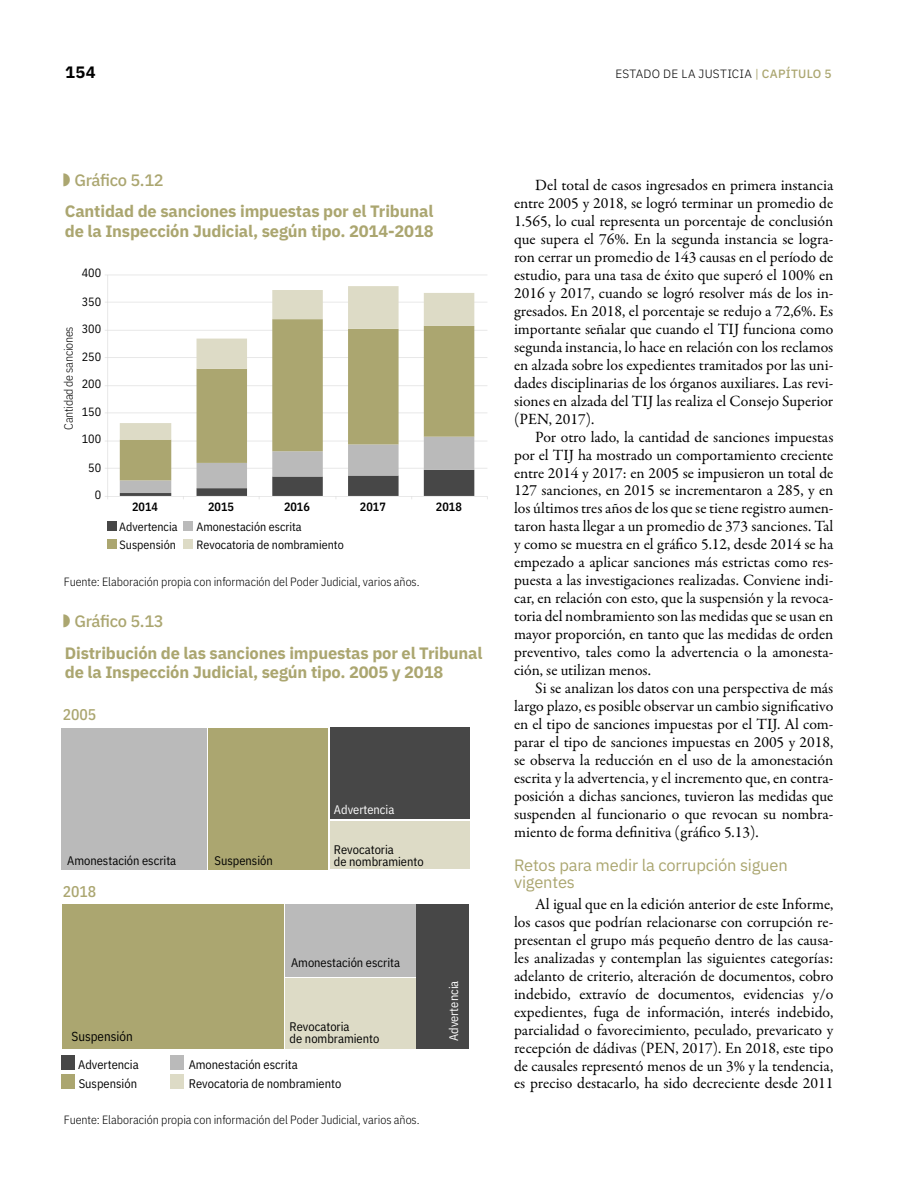
<style>
.page{position:relative;width:918px;height:1188px;background:#fff}
.page>*{position:absolute;margin:0;border:0;box-sizing:border-box;transform-origin:0 0}
.t1{font:700 16.5px/31.5px "IBM Plex Sans";letter-spacing:-.01em;color:#aba670}
.t2{font:16.5px/16.5px "IBM Plex Sans";letter-spacing:-.01em;color:#aba670}
.t3{font:700 16.5px "IBM Plex Sans";color:#000}
.t4{font:15.75px/18px "Garamond Premr Pro";color:#000;text-align:justify}
.t5{font:500 15.6px "IBM Plex Sans Cond";color:#aba670}
.t6{font:13.05px "IBM Plex Sans Cond";color:#000}
.t7{font:12.45px/12.1px "IBM Plex Sans Cond";color:#000}
.t8{font:12.45px "IBM Plex Sans Cond";color:#fff}
.t9{font:300 12px "IBM Plex Sans Cond";color:#000}
.t10{font:12px/18px "IBM Plex Sans Cond";color:#000}
.t11{font:300 12px "IBM Plex Sans";letter-spacing:.015em;color:#000}
.t12{font:600 12px "IBM Plex Sans Cond";color:#000}
.t13{font:300 12px "IBM Plex Sans Cond";letter-spacing:-.02em;color:#000}
.s1{font-weight:400;color:#aba670}
.s2{font-weight:500;color:#aba670}
.s3{font-weight:500}
</style>
<div class="page">
<div style="left:183px;top:540px;width:10px;height:9px;background:#dddbc6"></div>
<div style="left:108px;top:540px;width:9px;height:9px;background:#aba670"></div>
<div style="left:184px;top:522px;width:9px;height:9px;background:#bababa"></div>
<div style="left:108px;top:522px;width:9px;height:9px;background:#474747"></div>
<hr style="left:108px;top:468px;width:379px;height:1px;background:#d1d1d1">
<hr style="left:108px;top:441px;width:379px;height:1px;background:#d1d1d1">
<hr style="left:108px;top:413px;width:379px;height:1px;background:#d1d1d1">
<hr style="left:108px;top:385px;width:379px;height:1px;background:#d1d1d1">
<hr style="left:108px;top:357px;width:379px;height:1px;background:#d1d1d1">
<hr style="left:108px;top:330px;width:379px;height:1px;background:#d1d1d1">
<hr style="left:108px;top:302px;width:379px;height:1px;background:#d1d1d1">
<hr style="left:108px;top:275px;width:379px;height:1px;background:#d1d1d1">
<svg style="left:120px;top:286px;width:354px;height:151px"></svg>
<hr style="left:107px;top:275px;width:1px;height:221px;background:#d1d1d1">
<hr style="left:108px;top:496px;width:379px;height:1px;background:#d1d1d1">
<svg style="left:120px;top:437px;width:354px;height:62px"></svg>
<div style="left:61px;top:728px;width:146px;height:141px;background:#bababa"></div>
<div style="left:208px;top:728px;width:120px;height:141px;background:#aba670"></div>
<div style="left:330px;top:728px;width:139px;height:91px;background:#474747"></div>
<div style="left:330px;top:821px;width:139px;height:48px;background:#dddbc6"></div>
<div style="left:170px;top:1074px;width:13px;height:15px;background:#dddbc6"></div>
<div style="left:61px;top:1074px;width:14px;height:15px;background:#aba670"></div>
<div style="left:170px;top:1055px;width:14px;height:14px;background:#bababa"></div>
<div style="left:61px;top:1055px;width:14px;height:14px;background:#474747"></div>
<div style="left:62px;top:904px;width:222px;height:144px;background:#aba670"></div>
<div style="left:285px;top:904px;width:130px;height:73px;background:#bababa"></div>
<div style="left:417px;top:904px;width:52px;height:144px;background:#474747"></div>
<div style="left:285px;top:978px;width:130px;height:70px;background:#dddbc6"></div>
<p class="t3" style="left:65px;top:59px;width:32px">154</p>
<p class="t11" style="left:615px;top:65px;width:218px">ESTADO DE LA JUSTICIA <span class="s1">|</span> <span class="s2">CAPÍTULO 5</span></p>
<p class="t1" style="left:63px;top:163px;width:372px">◗ <span class="s3">Gráfico 5.12<br></span>Cantidad de sanciones impuestas por el Tribunal</p>
<p class="t1" style="left:65px;top:214px;width:370px">de la Inspección Judicial, según tipo. 2014-2018</p>
<p class="t10" style="left:82px;top:263px;width:21px">400</p>
<p class="t13" style="left:59px;top:430px;width:105px;rotate:-90deg">Cantidad de sanciones</p>
<p class="t10" style="left:82px;top:291px;width:21px">350</p>
<p class="t10" style="left:82px;top:318px;width:21px">300</p>
<p class="t10" style="left:82px;top:347px;width:21px">250</p>
<p class="t10" style="left:82px;top:374px;width:21px">200</p>
<p class="t10" style="left:82px;top:402px;width:21px">150</p>
<p class="t10" style="left:82px;top:429px;width:21px">100</p>
<p class="t10" style="left:88px;top:457px;width:14px">50</p>
<p class="t10" style="left:95px;top:485px;width:8px">0</p>
<p class="t12" style="left:132px;top:497px;width:27px">2014</p>
<p class="t12" style="left:208px;top:497px;width:27px">2015</p>
<p class="t12" style="left:284px;top:497px;width:27px">2016</p>
<p class="t12" style="left:360px;top:497px;width:27px">2017</p>
<p class="t12" style="left:436px;top:497px;width:27px">2018</p>
<p class="t10" style="left:196px;top:517px;width:107px">Amonestación escrita</p>
<p class="t10" style="left:119px;top:517px;width:60px">Advertencia<br>Suspensión</p>
<p class="t10" style="left:197px;top:535px;width:149px">Revocatoria de nombramiento</p>
<p class="t9" style="left:64px;top:573px;width:357px">Fuente: Elaboración propia con información del Poder Judicial, varios años.</p>
<p class="t1" style="left:63px;top:604px;width:421px">◗ <span class="s3">Gráfico 5.13<br></span>Distribución de las sanciones impuestas por el Tribunal</p>
<p class="t1" style="left:65px;top:655px;width:380px">de la Inspección Judicial, según tipo. 2005 y 2018</p>
<p class="t5" style="left:63px;top:702px;width:35px">2005</p>
<p class="t7" style="left:67px;top:853px;width:111px">Amonestación escrita</p>
<p class="t7" style="left:215px;top:853px;width:60px">Suspensión</p>
<p class="t5" style="left:63px;top:879px;width:35px">2018</p>
<p class="t8" style="left:334px;top:800px;width:62px">Advertencia</p>
<p class="t7" style="left:334px;top:843px;width:91px">Revocatoria<br>de nombramiento</p>
<p class="t7" style="left:291px;top:956px;width:111px">Amonestación escrita</p>
<p class="t6" style="left:72px;top:1027px;width:63px">Suspensión</p>
<p class="t7" style="left:290px;top:1019px;width:91px">Revocatoria<br>de nombramiento</p>
<p class="t7" style="left:78px;top:1057px;width:62px">Advertencia</p>
<p class="t7" style="left:189px;top:1057px;width:111px">Amonestación escrita</p>
<p class="t7" style="left:79px;top:1077px;width:60px">Suspensión</p>
<p class="t7" style="left:189px;top:1077px;width:154px">Revocatoria de nombramiento</p>
<p class="t9" style="left:64px;top:1111px;width:357px">Fuente: Elaboración propia con información del Poder Judicial, varios años.</p>
<p class="t8" style="left:444px;top:1041px;width:62px;rotate:-90deg">Advertencia</p>
<p class="t4" style="left:514px;top:176px;width:321px;text-indent:21px">Del total de casos ingresados en primera instancia entre 2005 y 2018, se logró terminar un promedio de 1.565, lo cual representa un porcentaje de conclusión que supera el 76%. En la segunda instancia se logra&shy;ron cerrar un promedio de 143 causas en el período de estudio, para una tasa de éxito que superó el 100% en 2016 y 2017, cuando se logró resolver más de los in&shy;gresados. En 2018, el porcentaje se redujo a 72,6%. Es importante señalar que cuando el TIJ funciona como segunda instancia, lo hace en relación con los reclamos en alzada sobre los expedientes tramitados por las uni&shy;dades disciplinarias de los órganos auxiliares. Las revi&shy;siones en alzada del TIJ las realiza el Consejo Superior (PEN, 2017).</p>
<p class="t4" style="left:514px;top:428px;width:321px;text-indent:21px">Por otro lado, la cantidad de sanciones impuestas por el TIJ ha mostrado un comportamiento creciente entre 2014 y 2017: en 2005 se impusieron un total de 127 sanciones, en 2015 se incrementaron a 285, y en los últimos tres años de los que se tiene registro aumen&shy;taron hasta llegar a un promedio de 373 sanciones. Tal y como se muestra en el gráfico 5.12, desde 2014 se ha empezado a aplicar sanciones más estrictas como res&shy;puesta a las investigaciones realizadas. Conviene indi&shy;car, en relación con esto, que la suspensión y la revoca&shy;toria del nombramiento son las medidas que se usan en mayor proporción, en tanto que las medidas de orden preventivo, tales como la advertencia o la amonesta&shy;ción, se utilizan menos.</p>
<p class="t4" style="left:514px;top:680px;width:321px;text-indent:21px">Si se analizan los datos con una perspectiva de más largo plazo, es posible observar un cambio significativo en el tipo de sanciones impuestas por el TIJ. Al com&shy;parar el tipo de sanciones impuestas en 2005 y 2018, se observa la reducción en el uso de la amonestación escrita y la advertencia, y el incremento que, en contra&shy;posición a dichas sanciones, tuvieron las medidas que suspenden al funcionario o que revocan su nombra&shy;miento de forma definitiva (gráfico 5.13).</p>
<p class="t2" style="left:514px;top:856px;width:275px">Retos para medir la corrupción siguen vigentes</p>
<p class="t4" style="left:514px;top:895px;width:321px;text-indent:21px">Al igual que en la edición anterior de este Informe, los casos que podrían relacionarse con corrupción re&shy;presentan el grupo más pequeño dentro de las causa&shy;les analizadas y contemplan las siguientes categorías: adelanto de criterio, alteración de documentos, cobro indebido, extravío de documentos, evidencias y/o expedientes, fuga de información, interés indebido, parcialidad o favorecimiento, peculado, prevaricato y recepción de dádivas (PEN, 2017). En 2018, este tipo de causales representó menos de un 3% y la tendencia, es preciso destacarlo, ha sido decreciente desde 2011</p>
</div>
